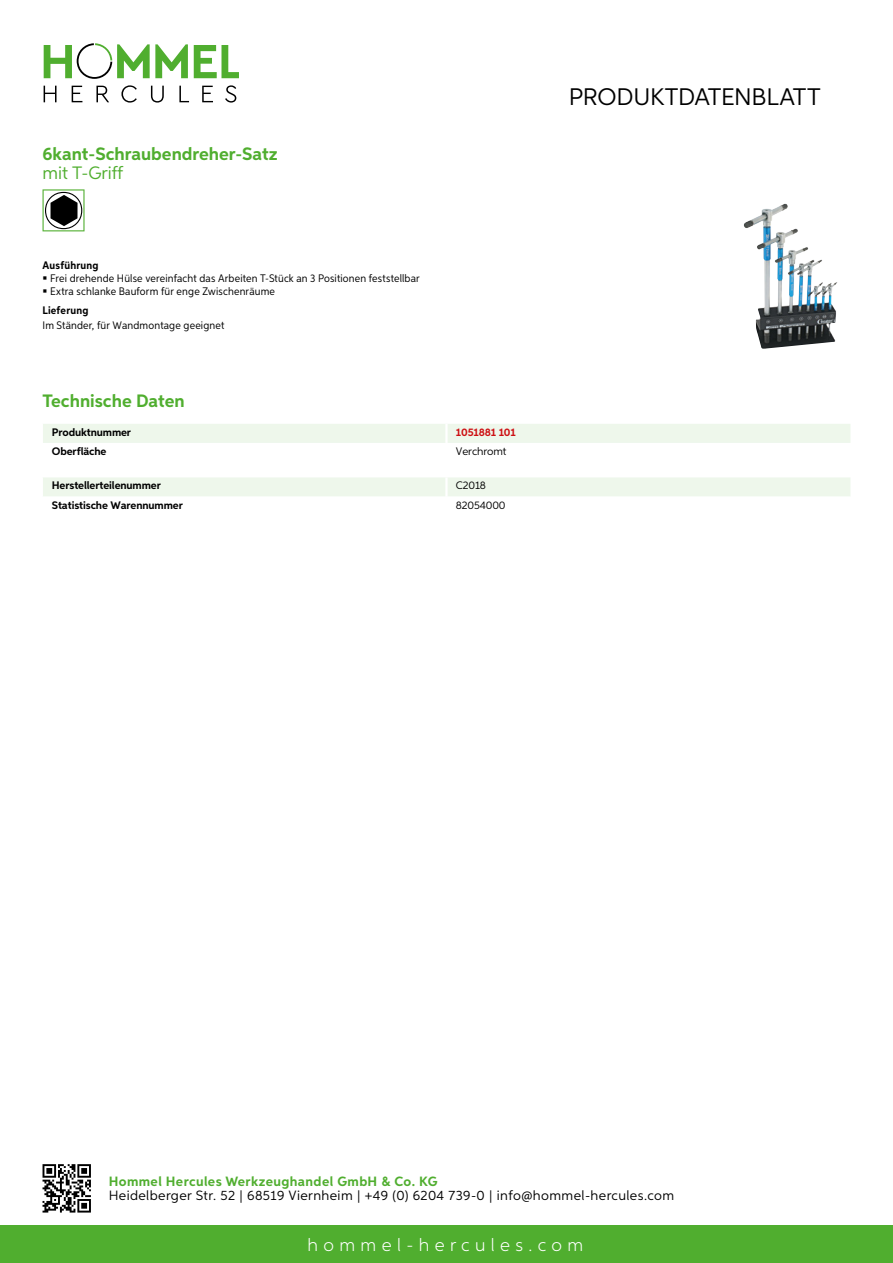
<style>
.page{position:relative;width:893px;height:1263px;background:#fff}
.page>*{position:absolute;margin:0;border:0;box-sizing:border-box;transform-origin:0 0}
.t1{font:24px "Aspira";letter-spacing:-.01em;color:#000}
.t2{font:700 18px "Aspira";color:#50ae2f}
.t3{font:300 18px "Aspira";letter-spacing:.3em;color:#fff}
.t4{font:18px "Aspira";color:#50ae2f}
.t5{font:13.5px "Aspira";letter-spacing:.03em;color:#000}
.t6{font:700 13.5px "Aspira";letter-spacing:.03em;color:#50ae2f}
.t7{font:10.95px/12.8px "Aspira Nar";letter-spacing:.015em;color:#000}
.t8{font:700 10.95px "Aspira";letter-spacing:-.01em;color:#000}
.t9{font:10.95px "Aspira";letter-spacing:-.01em;color:#000}
.t10{font:700 10.95px "Aspira Nar";letter-spacing:.02em;color:#000}
.t11{font:700 10.95px "Aspira";letter-spacing:-.01em;color:#cd1013}
</style>
<div class="page">
<div style="left:0;top:1226px;width:893px;height:37px;background:#50ae2f"></div>
<svg style="left:43px;top:1164px;width:48px;height:48px"></svg>
<svg style="left:194px;top:45px;width:45px;height:33px"></svg>
<svg style="left:44px;top:43px;width:144px;height:36px"></svg>
<svg style="left:44px;top:86px;width:13px;height:16px"></svg>
<svg style="left:72px;top:86px;width:10px;height:16px"></svg>
<svg style="left:96px;top:86px;width:13px;height:16px"></svg>
<svg style="left:121px;top:85px;width:16px;height:18px"></svg>
<svg style="left:151px;top:86px;width:13px;height:17px"></svg>
<svg style="left:179px;top:86px;width:10px;height:16px"></svg>
<svg style="left:202px;top:86px;width:11px;height:16px"></svg>
<svg style="left:225px;top:85px;width:11px;height:18px"></svg>
<div style="left:43px;top:424px;width:807px;height:19px;background:#eef7eb"></div>
<div style="left:43px;top:477px;width:807px;height:19px;background:#eef7eb"></div>
<svg style="left:43px;top:189px;width:42px;height:42px"></svg>
<img style="left:743px;top:204px;width:94px;height:145px">
<h2 class="t2" style="left:43px;top:142px;width:237px">6kant-Schraubendreher-Satz</h2>
<h2 class="t4" style="left:43px;top:162px;width:82px">mit T-Griff</h2>
<p class="t10" style="left:43px;top:259px;width:58px">Ausführung</p>
<p class="t7" style="left:50px;top:272px;width:371px">Frei drehende Hülse vereinfacht das Arbeiten T-Stück an 3 Positionen feststellbar<br>Extra schlanke Bauform für enge Zwischenräume</p>
<p class="t10" style="left:43px;top:304px;width:47px">Lieferung</p>
<p class="t7" style="left:43px;top:319px;width:183px">Im Ständer, für Wandmontage geeignet</p>
<h2 class="t2" style="left:43px;top:390px;width:144px">Technische Daten</h2>
<p class="t8" style="left:52px;top:425px;width:81px">Produktnummer</p>
<p class="t11" style="left:456px;top:425px;width:62px">1051881 101</p>
<p class="t8" style="left:52px;top:444px;width:56px">Oberfläche</p>
<p class="t9" style="left:456px;top:444px;width:52px">Verchromt</p>
<p class="t8" style="left:52px;top:479px;width:111px">Herstellerteilenummer</p>
<p class="t9" style="left:456px;top:479px;width:32px">C2018</p>
<p class="t8" style="left:52px;top:498px;width:132px">Statistische Warennummer</p>
<p class="t9" style="left:456px;top:498px;width:51px">82054000</p>
<h1 class="t1" style="left:569px;top:82px;width:253px">Produktdatenblatt</h1>
<p class="t6" style="left:109px;top:1172px;width:330px">Hommel Hercules Werkzeughandel GmbH &amp; Co. KG</p>
<p class="t5" style="left:109px;top:1187px;width:567px">Heidelberger Str. 52 | 68519 Viernheim | +49 (0) 6204 739-0 | info@hommel-hercules.com</p>
<h2 class="t3" style="left:307px;top:1234px;width:277px">hommel-hercules.com</h2>
</div>
